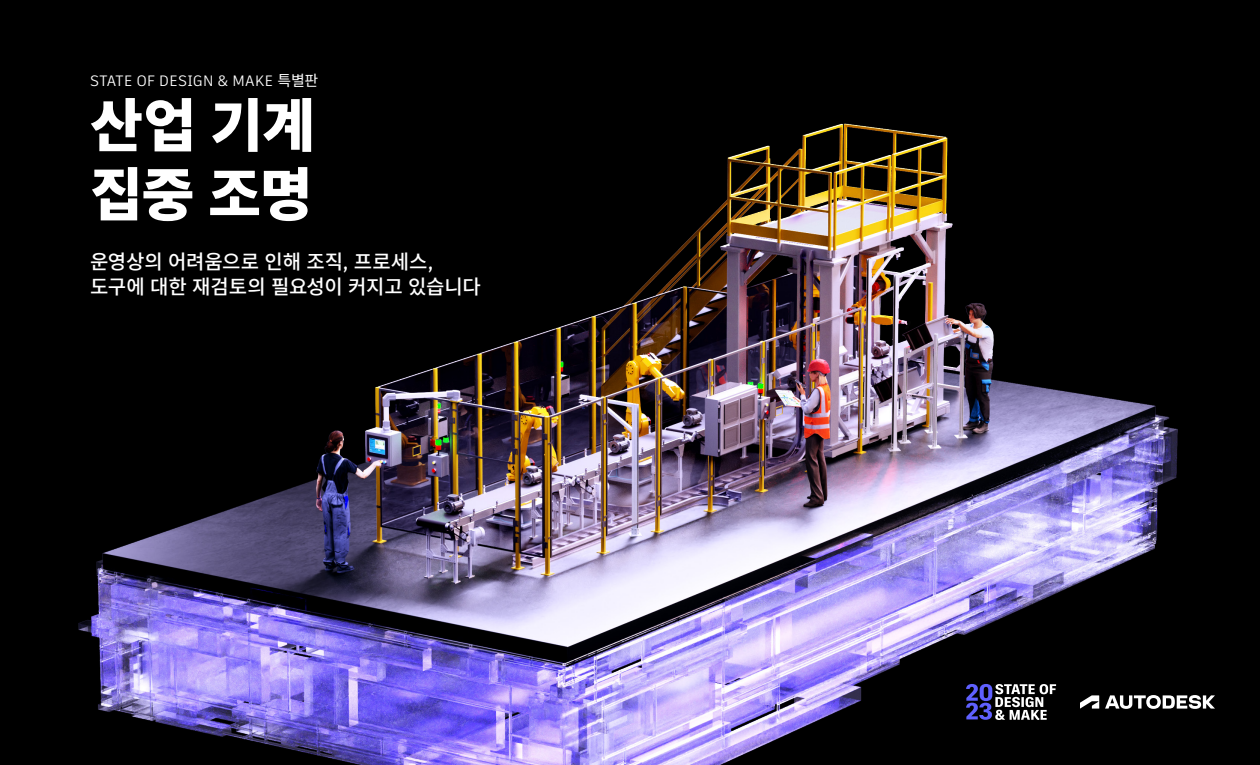
<style>
.page{position:relative;width:1260px;height:765px;background:#000}
.page>*{position:absolute;margin:0;border:0;box-sizing:border-box;transform-origin:0 0}
.Body_text_subheading_GOLD_AC{font:900 57.5px/69px "Noto Sans KR";letter-spacing:-.02em;color:#fff}
.Body_text_subheading_GOLD_AC-2{font:500 20px/25px "Noto Sans KR";letter-spacing:-.015em;color:#fff}
.Body_text_subheading_GOLD_AC-3{font:15px "Artifakt Element";color:#fff}
.s1{font-family:"Noto Sans KR"}
.s2{font-family:"Artifakt Element";font-weight:600}
</style>
<div class="page">
<img style="left:78px;top:123px;width:1100px;height:642px">
<svg style="left:1105px;top:695px;width:110px;height:14px"></svg>
<svg style="left:1080px;top:695px;width:19px;height:14px"></svg>
<svg style="left:966px;top:684px;width:90px;height:36px"></svg>
<p class="Body_text_subheading_GOLD_AC-3" style="left:90px;top:70px;width:230px">STATE OF DESIGN &amp; MAKE <span class="s1">특별판</span></p>
<p class="Body_text_subheading_GOLD_AC" style="left:90px;top:92px;width:227px">산업 기계 집중 조명</p>
<p class="Body_text_subheading_GOLD_AC-2" style="left:90px;top:250px;width:392px">운영상의 어려움으로 인해 조직<span class="s2">,</span> 프로세스<span class="s2">, </span>도구에 대한 재검토의 필요성이 커지고 있습니다</p>
</div>
